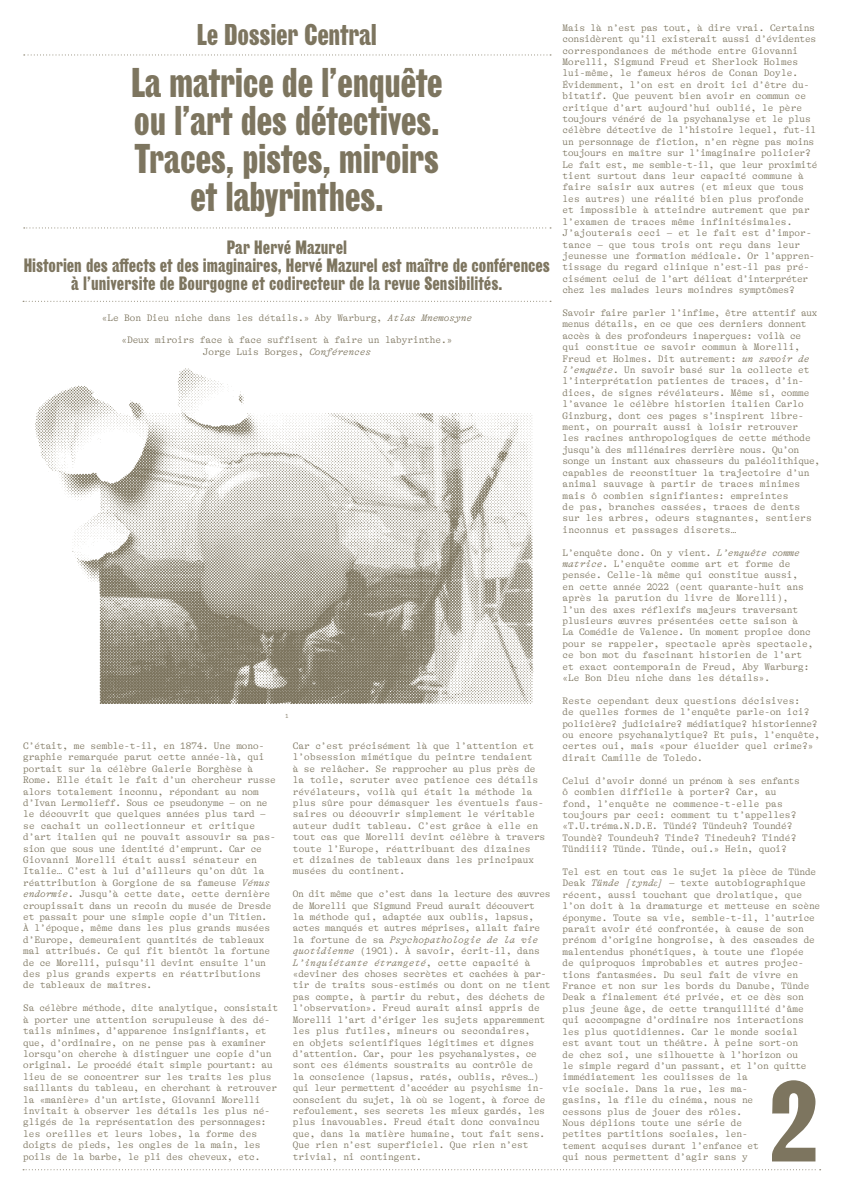
<style>
.page{position:relative;width:845px;height:1194px;background:#fff}
.page>*{position:absolute;margin:0;border:0;box-sizing:border-box;transform-origin:0 0}
.t1{font:700 107.3px "Girott";color:#7d755f}
.t2{font:700 38.7px/38.1px "Girott";letter-spacing:-.01em;color:#7d755f;text-align:center}
.t3{font:700 28px "Girott";letter-spacing:-.01em;color:#7d755f}
.t4{font:700 18px/18px "Girott";color:#7d755f;text-align:center}
.t5{font:300 9.5px/11.4px "GT Alpina Typewriter Betav 6";color:#7d755f}
.t6{font:300 6px "GT Alpina Typewriter Betav 6";color:#7d755f}
.s1{font-style:italic}
.s2{font-family:"Times New Roman";font-weight:400;font-style:italic}
</style>
<div class="page">
<img style="left:35px;top:368px;width:499px;height:335px">
<svg style="left:23px;top:301px;width:528px;height:1px"></svg>
<svg style="left:24px;top:54px;width:527px;height:1px"></svg>
<svg style="left:24px;top:227px;width:527px;height:1px"></svg>
<h3 class="t3" style="left:197px;top:18px;width:181px">Le Dossier Central</h3>
<h2 class="t2" style="left:131px;top:64px;width:313px">La matrice de l’enquête ou l’art des détectives.<br>Traces, pistes, miroirs et labyrinthes.</h2>
<h3 class="t4" style="left:24px;top:238px;width:528px">Par Hervé Mazurel<br>Historien des affects et des imaginaires, Hervé Mazurel est maître de conférences à l’universite de Bourgogne et codirecteur de la revue Sensibilités.</h3>
<p class="t5" style="left:102px;top:312px;width:371px">«Le Bon Dieu niche dans les détails.» Aby Warburg, <span class="s1">Atlas Mnemosyne</span></p>
<p class="t5" style="left:121px;top:334px;width:332px;text-align:center">«Deux miroirs face à face suffisent à faire un labyrinthe.»<br>Jorge Luis Borges, <span class="s1">Conférences</span></p>
<p class="t6" style="left:285px;top:712px;width:5px">1</p>
<p class="t5" style="left:23px;top:740px;width:254px">C’était, me semble-t-il, en 1874. Une mono&shy;graphie remarquée parut cette année-là, qui portait sur la célèbre Galerie Borghèse à Rome. Elle était le fait d’un chercheur russe alors totalement inconnu, répondant au nom d’Ivan Lermolieff. Sous ce pseudonyme – on ne le découvrit que quelques années plus tard – se cachait un collectionneur et critique d’art italien qui ne pouvait assouvir sa pas&shy;sion que sous une identité d’emprunt. Car ce Giovanni Morelli était aussi sénateur en Italie… C’est à lui d’ailleurs qu’on dût la réattribution à Gorgione de sa fameuse <span class="s1">Vénus endormie</span>. Jusqu’à cette date, cette dernière croupissait dans un recoin du musée de Dresde et passait pour une simple copie d’un Titien.<br>À l’époque, même dans les plus grands musées d’Europe, demeuraient quantités de tableaux mal attribués. Ce qui fit bientôt la fortune de ce Morelli, puisqu’il devint ensuite l’un des plus grands experts en réattributions<br>de tableaux de maîtres.</p>
<p class="t5" style="left:23px;top:1002px;width:256px">Sa célèbre méthode, dite analytique, consistait à porter une attention scrupuleuse à des dé&shy;tails minimes, d’apparence insignifiants, et que, d’ordinaire, on ne pense pas à examiner lorsqu’on cherche à distinguer une copie d’un original. Le procédé était simple pourtant: au lieu de se concentrer sur les traits les plus saillants du tableau, en cherchant à retrouver la «manière» d’un artiste, Giovanni Morelli invitait à observer les détails les plus né&shy;gligés de la représentation des personnages: les oreilles et leurs lobes, la forme des doigts de pieds, les ongles de la main, les poils de la barbe, le pli des cheveux, etc.</p>
<p class="t5" style="left:293px;top:740px;width:254px">Car c’est précisément là que l’attention et l’obsession mimétique du peintre tendaient<br>à se relâcher. Se rapprocher au plus près de la toile, scruter avec patience ces détails révélateurs, voilà qui était la méthode la plus sûre pour démasquer les éventuels faus&shy;saires ou découvrir simplement le véritable auteur dudit tableau. C’est grâce à elle en tout cas que Morelli devint célèbre à travers toute l’Europe, réattribuant des dizaines<br>et dizaines de tableaux dans les principaux musées du continent.</p>
<p class="t5" style="left:293px;top:888px;width:259px">On dit même que c’est dans la lecture des œuvres de Morelli que Sigmund Freud aurait découvert<br>la méthode qui, adaptée aux oublis, lapsus, actes manqués et autres méprises, allait faire la fortune de sa <span class="s1">Psychopathologie de la vie quotidienne</span> (1901). À savoir, écrit-il, dans <span class="s1">L’inquiétante étrangeté</span>, cette capacité à «deviner des choses secrètes et cachées à par&shy;tir de traits sous-estimés ou dont on ne tient pas compte, à partir du rebut, des déchets de l’observation». Freud aurait ainsi appris de Morelli l’art d’ériger les sujets apparemment les plus futiles, mineurs ou secondaires,<br>en objets scientifiques légitimes et dignes d’attention. Car, pour les psychanalystes, ce sont ces éléments soustraits au contrôle de<br>la conscience (lapsus, ratés, oublis, rêves…) qui leur permettent d’accéder au psychisme in&shy;conscient du sujet, là où se logent, à force de refoulement, ses secrets les mieux gardés, les plus inavouables. Freud était donc convaincu que, dans la matière humaine, tout fait sens.<br>Que rien n’est superficiel. Que rien n’est trivial, ni contingent.</p>
<p class="t5" style="left:562px;top:22px;width:256px">Mais là n’est pas tout, à dire vrai. Certains considèrent qu’il existerait aussi d’évidentes correspondances de méthode entre Giovanni Morelli, Sigmund Freud et Sherlock Holmes lui-même, le fameux héros de Conan Doyle.<br>Évidemment, l’on est en droit ici d’être du&shy;bitatif. Que peuvent bien avoir en commun ce critique d’art aujourd’hui oublié, le père toujours vénéré de la psychanalyse et le plus célèbre détective de l’histoire lequel, fut-il un personnage de fiction, n’en règne pas moins toujours en maître sur l’imaginaire policier?<br>Le fait est, me semble-t-il, que leur proximité tient surtout dans leur capacité commune à faire saisir aux autres (et mieux que tous les autres) une réalité bien plus profonde et impossible à atteindre autrement que par l’examen de traces même infinitésimales.<br>J’ajouterais ceci – et le fait est d’impor&shy;tance – que tous trois ont reçu dans leur jeunesse une formation médicale. Or l’appren&shy;tissage du regard clinique n’est-il pas pré&shy;cisément celui de l’art délicat d’interpréter chez les malades leurs moindres symptômes?</p>
<p class="t5" style="left:562px;top:307px;width:259px">Savoir faire parler l’infime, être attentif aux menus détails, en ce que ces derniers donnent accès à des profondeurs inaperçues: voilà ce qui constitue ce savoir commun à Morelli, Freud et Holmes. Dit autrement: <span class="s1">un savoir de l’enquête</span>. Un savoir basé sur la collecte et l’interprétation patientes de traces, d’in&shy;dices, de signes révélateurs. Même si, comme l’avance le célèbre historien italien Carlo Ginzburg, dont ces pages s’inspirent libre&shy;ment, on pourrait aussi à loisir retrouver<br>les racines anthropologiques de cette méthode jusqu’à des millénaires derrière nous. Qu’on songe un instant aux chasseurs du paléolithique, capables de reconstituer la trajectoire d’un animal sauvage à partir de traces minimes mais ô combien signifiantes: empreintes<br>de pas, branches cassées, traces de dents<br>sur les arbres, odeurs stagnantes, sentiers inconnus et passages discrets…</p>
<p class="t5" style="left:562px;top:546px;width:252px">L’enquête donc. On y vient. <span class="s1">L’enquête comme matrice</span>. L’enquête comme art et forme de pensée. Celle-là même qui constitue aussi,<br>en cette année 2022 (cent quarante-huit ans après la parution du livre de Morelli),<br>l’un des axes réflexifs majeurs traversant plusieurs œuvres présentées cette saison à<br>La Comédie de Valence. Un moment propice donc pour se rappeler, spectacle après spectacle, ce bon mot du fascinant historien de l’art et exact contemporain de Freud, Aby Warburg: «Le Bon Dieu niche dans les détails».</p>
<p class="t5" style="left:562px;top:695px;width:259px">Reste cependant deux questions décisives:<br>de quelles formes de l’enquête parle-on ici? policière? judiciaire? médiatique? historienne? ou encore psychanalytique? Et puis, l’enquête, certes oui, mais «pour élucider quel crime?» dirait Camille de Toledo.</p>
<p class="t5" style="left:562px;top:774px;width:239px">Celui d’avoir donné un prénom à ses enfants ô combien difficile à porter? Car, au fond, l’enquête ne commence-t-elle pas toujours par ceci: comment tu t’appelles? «T.U.tréma.N.D.E. Tündé ? Tündeuh? Toundé ?<br>Toundè ? Toundeuh? Tinde? Tinedeuh? Tindé ?<br>Tündiii? Tünde. Tünde, oui.» Hein, quoi?</p>
<p class="t5" style="left:562px;top:866px;width:259px">Tel est en tout cas le sujet la pièce de Tünde Deak <span class="s1">Tünde [tynd</span><span class="s2">ε</span><span class="s1">]</span> – texte autobiographique récent, aussi touchant que drolatique, que l’on doit à la dramaturge et metteuse en scène éponyme. Toute sa vie, semble-t-il, l’autrice paraît avoir été confrontée, à cause de son prénom d’origine hongroise, à des cascades de malentendus phonétiques, à toute une flopée<br>de quiproquos improbables et autres projec&shy;tions fantasmées. Du seul fait de vivre en France et non sur les bords du Danube, Tünde Deak a finalement été privée, et ce dès son plus jeune âge, de cette tranquillité d’âme qui accompagne d’ordinaire nos interactions les plus quotidiennes. Car le monde social<br>est avant tout un théâtre. À peine sort-on<br>de chez soi, une silhouette à l’horizon ou<br>le simple regard d’un passant, et l’on quitte immédiatement les coulisses de la<br>vie sociale. Dans la rue, les ma-<br>gasins, la file du cinéma, nous ne<br>cessons plus de jouer des rôles.<br>Nous déplions toute une série de<br>petites partitions sociales, len-<br>tement acquises durant l’enfance et<br>qui nous permettent d’agir sans y</p>
<h1 class="t1" style="left:769px;top:1060px;width:50px">2</h1>
</div>
